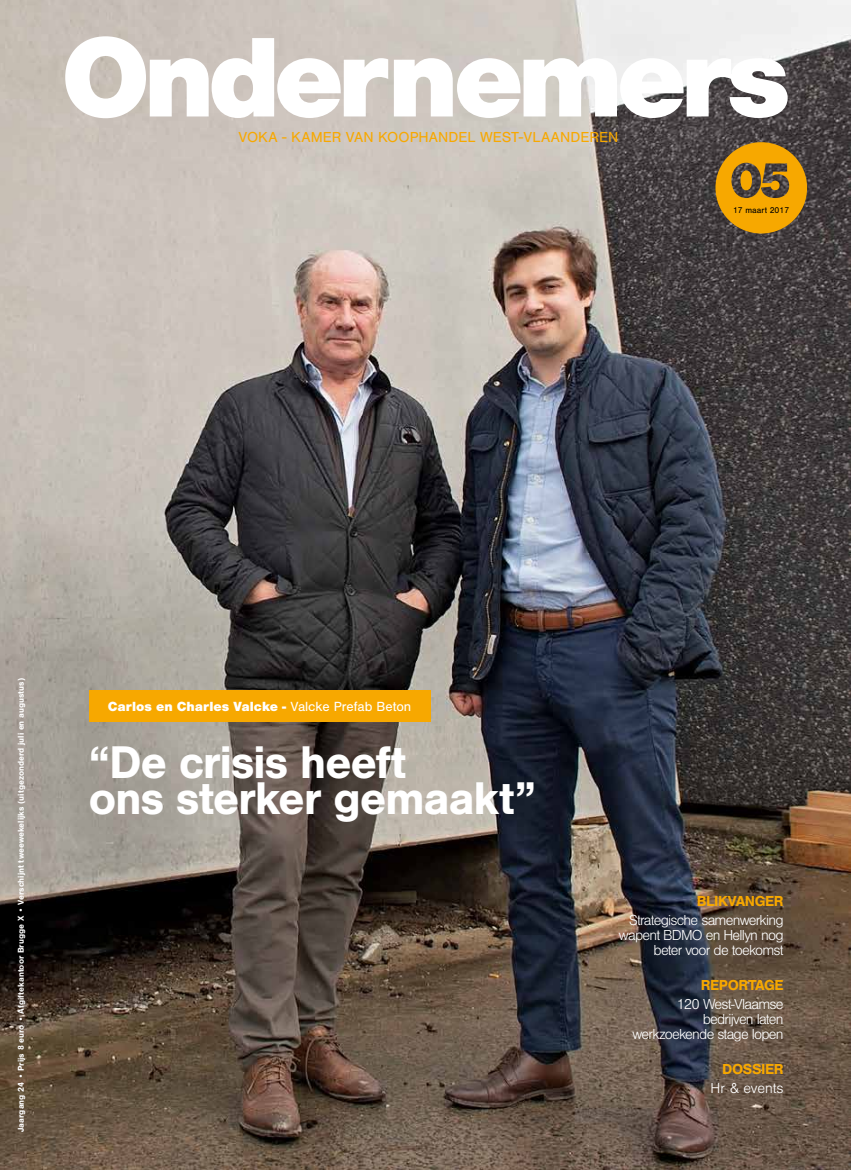
<style>
.page{position:relative;width:851px;height:1170px;background:#fff}
.page>*{position:absolute;margin:0;border:0;box-sizing:border-box;transform-origin:0 0}
.t1{font:900 117.5px "Nimbus San";letter-spacing:-.06em;color:#fff}
.t2{font:700 47.5px/36.2px "Nimbus San";letter-spacing:-.03em;color:#fff}
.t3{font:300 15px/15px "Nimbus San";letter-spacing:-.05em;color:#fff;text-align:right}
.t4{font:15px "Nimbus San";color:#f7a800}
.t5{font:700 15px "Nimbus San";letter-spacing:-.03em;color:#f7a800}
.t6{font:300 15px "Nimbus San";letter-spacing:-.005em;color:#fff}
.t7{font:900 13.75px "Nimbus San";color:#fff}
.t8{font:700 8.75px "Nimbus San";color:#fff}
.t9{font:8.75px "Nimbus San";color:#000}
.s1{font-weight:400}
</style>
<div class="page">
<img style="left:0;top:0;width:850px;height:1169px">
<div style="left:89px;top:690px;width:341px;height:32px;background:#f7a800"></div>
<svg style="left:715px;top:142px;width:92px;height:91px;background:#b58118"></svg>
<h1 class="t1" style="left:61px;top:10px;width:731px">Ondernemers</h1>
<p class="t4" style="left:238px;top:129px;width:381px">VOKA - KAMER VAN KOOPHANDEL WEST-VLAANDEREN</p>
<p class="t9" style="left:733px;top:205px;width:58px">17 maart 2017</p>
<p class="t8" style="left:16px;top:1131px;width:455px;rotate:-90deg">Jaargang 24 • Prijs 8 euro • Afgiftekantoor Brugge X • Verschijnt tweewekelijks (uitgezonderd juli en augustus)</p>
<p class="t7" style="left:108px;top:698px;width:305px">Carlos en Charles Valcke - <span class="s1">Valcke Prefab Beton</span></p>
<h2 class="t2" style="left:89px;top:744px;width:449px">“De crisis heeft<br>ons sterker gemaakt”</h2>
<p class="t5" style="left:696px;top:892px;width:88px">BLIKVANGER</p>
<p class="t3" style="left:619px;top:912px;width:166px">Strategische samenwerking wapent BDMO en Hellyn nog beter voor de toekomst</p>
<p class="t5" style="left:700px;top:976px;width:84px">REPORTAGE</p>
<p class="t3" style="left:632px;top:996px;width:153px">120 West-Vlaamse bedrijven laten werkzoekende stage lopen</p>
<p class="t5" style="left:722px;top:1060px;width:63px">DOSSIER</p>
<p class="t6" style="left:710px;top:1079px;width:74px">Hr &amp; events</p>
</div>
